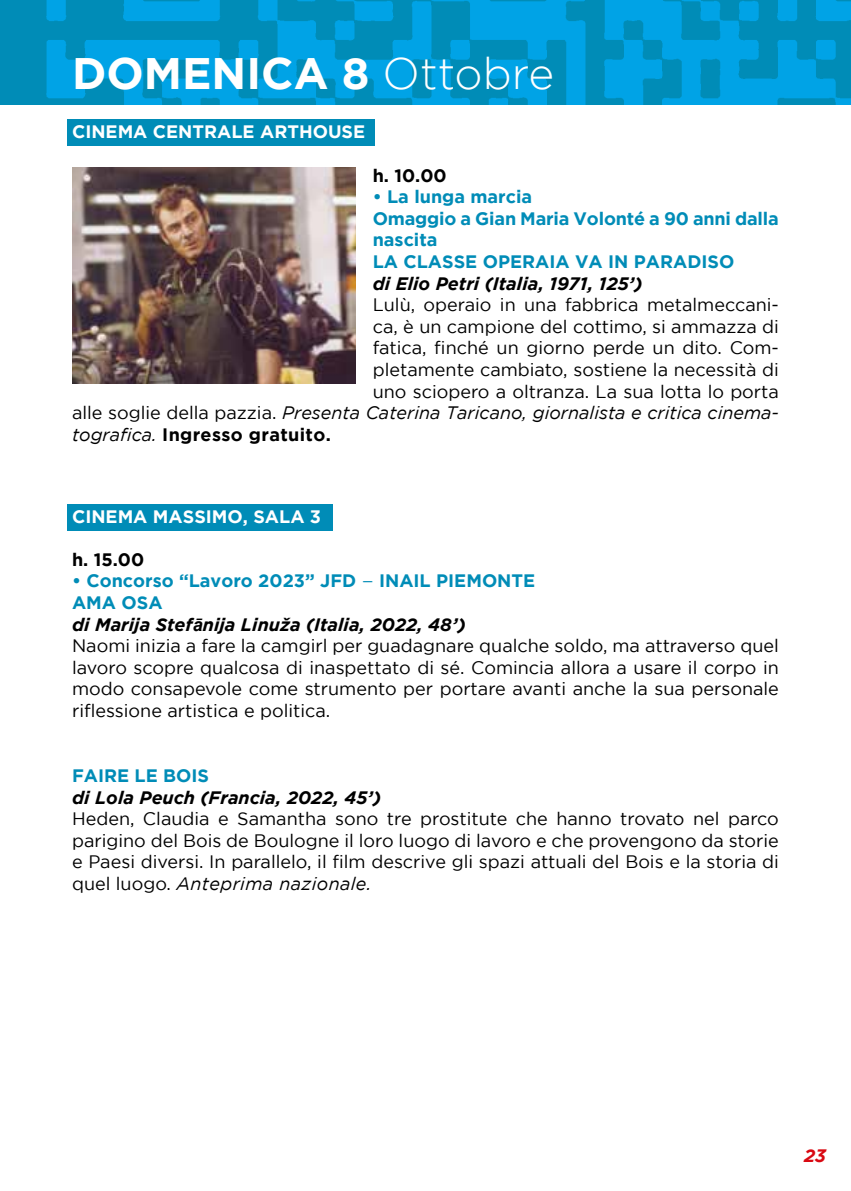
<style>
.page{position:relative;width:851px;height:1191px;background:#fff}
.page>*{position:absolute;margin:0;border:0;box-sizing:border-box;transform-origin:0 0}
.t1{font:700 44px "Gotham";color:#fff}
.t2{font:18px/21.6px "Gotham";color:#000}
.t3{font:700 18px/21.6px "Gotham";color:#008cb7}
.t4{font:italic 18px "Gotham";color:#000}
.t5{font:italic 700 18px "Gotham";color:#000}
.t6{font:700 18px "Gotham";color:#fff}
.t7{font:700 18px "Gotham";letter-spacing:.02em;color:#000}
.t8{font:italic 700 18px "Gotham";color:#d90912}
.s1{font-weight:300}
.s2{font-style:normal}
.s3{font-weight:400;font-style:italic}
.s4{font-weight:700;color:#008cb7}
.s5{font-family:"Avenir";color:#008cb7}
.s6{font-weight:700;font-style:italic}
.s7{font-family:"Arial";font-weight:700;font-style:italic}
.s8{font-style:italic}
</style>
<div class="page">
<div style="left:67px;top:504px;width:265px;height:26px;background:#008cb7"></div>
<img style="left:0;top:0;width:850px;height:105px">
<div style="left:67px;top:120px;width:307px;height:26px;background:#008cb7"></div>
<img style="left:72px;top:168px;width:283px;height:216px">
<h1 class="t1" style="left:72px;top:48px;width:483px">DOMENICA 8 <span class="s1">Ottobre</span></h1>
<p class="t6" style="left:72px;top:121px;width:294px">CINEMA CENTRALE ARTHOUSE</p>
<p class="t7" style="left:372px;top:165px;width:75px">h. 10.00</p>
<p class="t3" style="left:372px;top:185px;width:407px">• La lunga marcia<br>Omaggio a Gian Maria Volonté a 90 anni dalla nascita<br>LA CLASSE OPERAIA VA IN PARADISO</p>
<p class="t5" style="left:372px;top:273px;width:271px">di Elio Petri (Italia, 1971, 125’)</p>
<p class="t2" style="left:372px;top:294px;width:407px">Lulù, operaio in una fabbrica metalmeccani-</p>
<p class="t2" style="left:372px;top:315px;width:407px">ca, è un campione del cottimo, si ammazza di</p>
<p class="t2" style="left:372px;top:337px;width:407px">fatica, finché un giorno perde un dito. Com-</p>
<p class="t2" style="left:372px;top:358px;width:407px">pletamente cambiato, sostiene la necessità di</p>
<p class="t2" style="left:372px;top:380px;width:407px">uno sciopero a oltranza. La sua lotta lo porta</p>
<p class="t4" style="left:72px;top:403px;width:708px"><span class="s2">alle soglie della pazzia.</span> Presenta Caterina Taricano, giornalista e critica cinema-</p>
<p class="t7" style="left:72px;top:424px;width:260px"><span class="s3">tografica.</span> Ingresso gratuito.</p>
<p class="t6" style="left:72px;top:506px;width:250px">CINEMA MASSIMO, SALA 3</p>
<p class="t7" style="left:72px;top:549px;width:74px">h. 15.00</p>
<p class="t2" style="left:72px;top:570px;width:708px"><span class="s4">• Concorso “Lavoro 2023” JFD</span> <span class="s5">−</span> <span class="s4">INAIL PIEMONTE<br>AMA OSA<br></span><span class="s6">di Marija Stef</span><span class="s7">ā</span><span class="s6">nija Linuža (Italia, 2022, 48’)<br></span>Naomi inizia a fare la camgirl per guadagnare qualche soldo, ma attraverso quel lavoro scopre qualcosa di inaspettato di sé. Comincia allora a usare il corpo in modo consapevole come strumento per portare avanti anche la sua personale riflessione artistica e politica.</p>
<p class="t3" style="left:72px;top:764px;width:139px">FAIRE LE BOIS</p>
<p class="t5" style="left:72px;top:786px;width:310px">di Lola Peuch (Francia, 2022, 45’)</p>
<p class="t2" style="left:72px;top:807px;width:708px;text-align:justify">Heden, Claudia e Samantha sono tre prostitute che hanno trovato nel parco parigino del Bois de Boulogne il loro luogo di lavoro e che provengono da storie e Paesi diversi. In parallelo, il film descrive gli spazi attuali del Bois e la storia di quel luogo. <span class="s8">Anteprima nazionale.</span></p>
<p class="t8" style="left:803px;top:1144px;width:23px">23</p>
</div>
